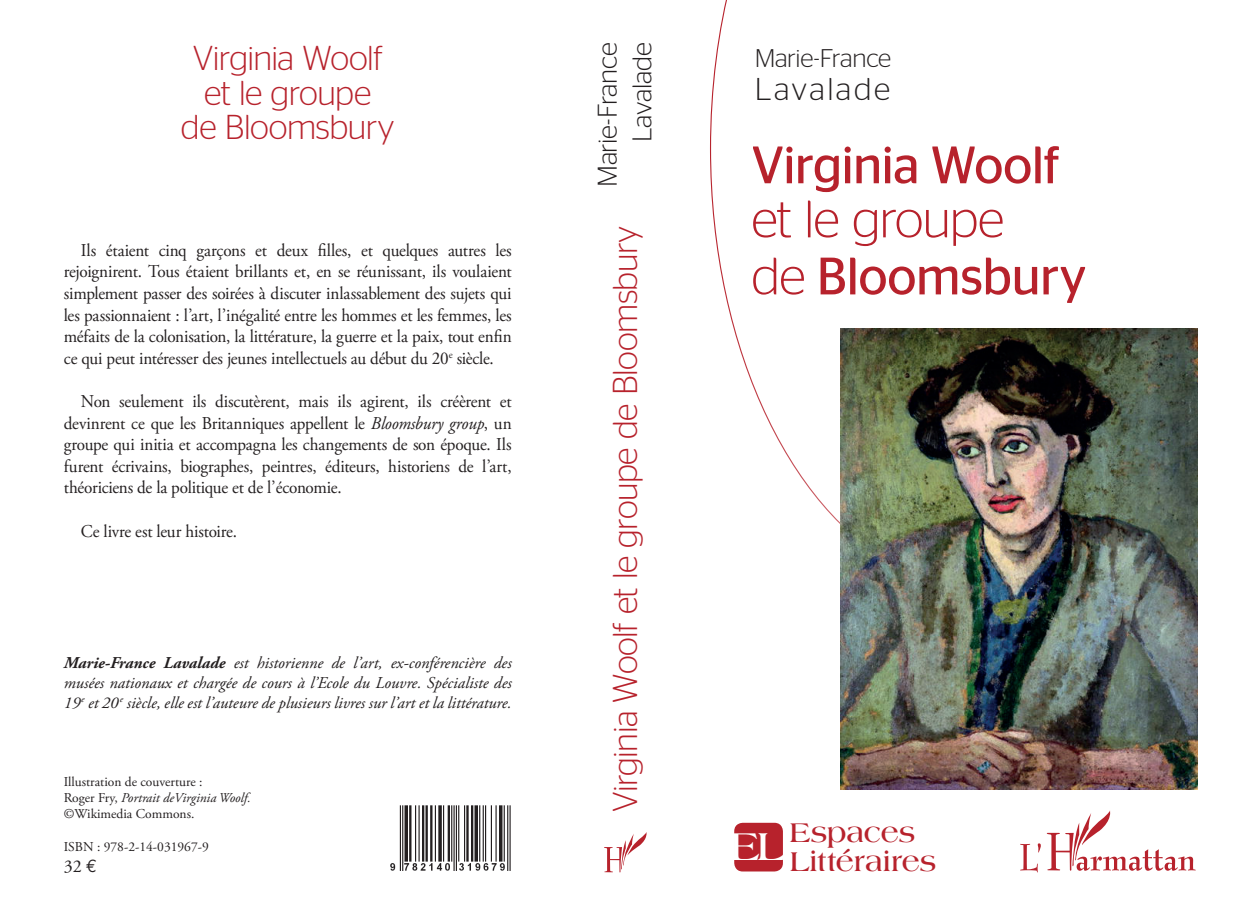
<style>
.page{position:relative;width:1251px;height:915px;background:#fff}
.page>*{position:absolute;margin:0;border:0;box-sizing:border-box;transform-origin:0 0}
.t1{font:300 52.5px/57px "Stag Sans";letter-spacing:-.02em;color:#b7222c}
.t2{font:52.5px "Stag Sans";letter-spacing:-.015em;color:#b7222c}
.t3{font:300 34.5px/34.5px "Stag Sans";letter-spacing:-.015em;color:#b7222c;text-align:center}
.t4{font:300 31.5px "Stag Sans";letter-spacing:.075em;color:#231f20}
.t5{font:700 28.95px/29px "Americana Std";letter-spacing:-.005em;color:#b7222c}
.t6{font:300 27px/34.5px "Stag Sans";letter-spacing:-.015em;color:#231f20;text-align:right}
.t7{font:300 25.5px "Stag Sans";letter-spacing:-.015em;color:#231f20}
.t8{font:18px/21.6px "Adobe Garamond Pro";letter-spacing:-.015em;color:#231f20;text-align:justify;scale:.95 1}
.t9{font:18px "Adobe Garamond Pro";letter-spacing:-.015em;color:#231f20}
.t10{font:italic 16.5px/19.8px "Adobe Garamond Pro";color:#231f20;text-align:justify}
.t11{font:13.5px/16.2px "Adobe Garamond Pro";color:#231f20}
.s1{font-style:italic}
.s2{font-weight:700}
.s3{font-family:"Euro Mono Std"}
.s4{font-weight:400}
</style>
<div class="page">
<svg style="left:1020px;top:810px;width:175px;height:62px"></svg>
<svg style="left:604px;top:832px;width:43px;height:40px"></svg>
<svg style="left:710px;top:0;width:488px;height:574px"></svg>
<div style="left:734px;top:822px;width:48px;height:49px;background:#b7222c;border-radius:9px"></div>
<img style="left:840px;top:329px;width:357px;height:460px">
<img style="left:390px;top:805px;width:121px;height:66px">
<h2 class="t3" style="left:181px;top:40px;width:215px">Virginia Woolf et le groupe<br>de Bloomsbury</h2>
<h3 class="t6" style="left:589px;top:187px;width:146px;rotate:-90deg">Marie-France<br>Lavalade</h3>
<p class="t8" style="left:64px;top:240px;width:473px;text-indent:17px">Ils étaient cinq garçons et deux filles, et quelques autres les rejoignirent. Tous étaient brillants et, en se réunissant, ils voulaient simplement passer des soirées à discuter inlassablement des sujets qui les passionnaient : l’art, l’inégalité entre les hommes et les femmes, les méfaits de la colonisation, la littérature, la guerre et la paix, tout enfin ce qui peut intéresser des jeunes intellectuels au début du 20<sup>e</sup> siècle.</p>
<p class="t8" style="left:64px;top:391px;width:473px;text-indent:17px">Non seulement ils discutèrent, mais ils agirent, ils créèrent et devinrent ce que les Britanniques appellent le <span class="s1">Bloomsbury group</span>, un groupe qui initia et accompagna les changements de son époque. Ils furent écrivains, biographes, peintres, éditeurs, historiens de l’art, théoriciens de la politique et de l’économie.</p>
<p class="t8" style="left:81px;top:520px;width:166px">Ce livre est leur histoire.</p>
<p class="t10" style="left:64px;top:653px;width:449px"><span class="s2">Marie-France Lavalade</span> est historienne de l’art, ex-conférencière des musées nationaux et chargée de cours à l’Ecole du Louvre. Spécialiste des 19<sup>e</sup> et 20<sup>e</sup> siècle, elle est l’auteure de plusieurs livres sur l’art et la littérature.</p>
<p class="t11" style="left:64px;top:773px;width:189px">Illustration de couverture :<br>Roger Fry, <span class="s1">Portrait deVirginia Woolf. </span>©Wikimedia Commons.</p>
<p class="t11" style="left:64px;top:838px;width:147px">ISBN : 978-2-14-031967-9</p>
<p class="t9" style="left:64px;top:855px;width:35px">32 <span class="s3">€</span></p>
<h2 class="t3" style="left:607px;top:811px;width:588px;rotate:-90deg">Virginia Woolf et le groupe de Bloomsbury</h2>
<h3 class="t7" style="left:754px;top:44px;width:138px">Marie-France</h3>
<h3 class="t4" style="left:754px;top:71px;width:137px">Lavalade</h3>
<h1 class="t2" style="left:751px;top:135px;width:310px">Virginia Woolf</h1>
<h1 class="t1" style="left:751px;top:190px;width:336px">et le groupe<br>de <span class="s4">Bloomsbury</span></h1>
<h3 class="t5" style="left:730px;top:818px;width:208px;text-indent:60px">Espaces<br><sup>EL</sup> Littéraires</h3>
</div>
